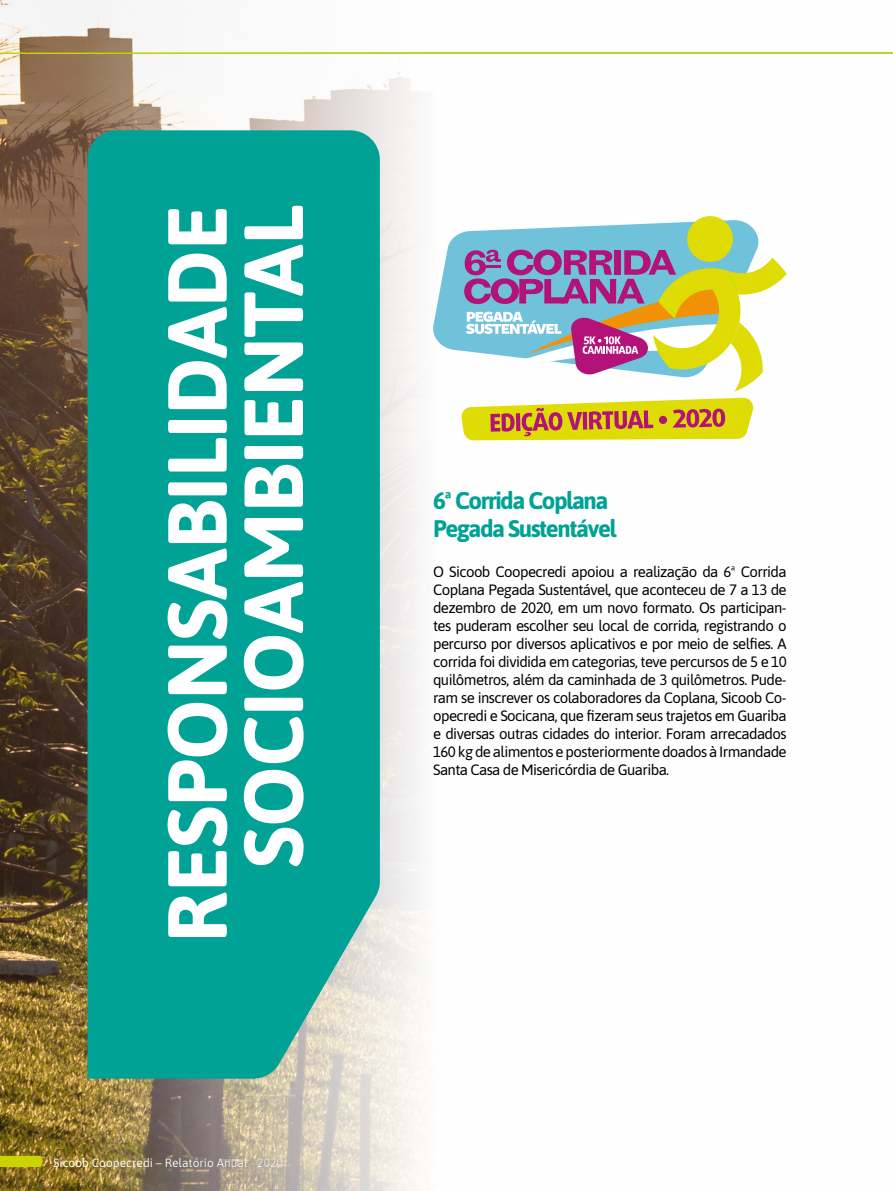
<style>
.page{position:relative;width:893px;height:1191px;background:#fff}
.page>*{position:absolute;margin:0;border:0;box-sizing:border-box;transform-origin:0 0}
.t1{font:700 83.55px/76.2px "Asap";letter-spacing:-.01em;color:#fff;text-align:right}
.t2{font:700 24px/28.8px "Asap";letter-spacing:-.06em;color:#00a295}
.t3{font:15px/18px "Asap";letter-spacing:-.04em;color:#000;text-align:justify}
.t4{font:12px "Asap";color:#fff}
</style>
<div class="page">
<img style="left:0;top:55px;width:736px;height:1136px">
<div style="left:88px;top:130px;width:292px;height:948px;background:#00a295"></div>
<svg style="left:0;top:1155px;width:42px;height:12px"></svg>
<svg style="left:0;top:0;width:893px;height:55px"></svg>
<svg style="left:430px;top:220px;width:34px;height:159px"></svg>
<svg style="left:464px;top:216px;width:323px;height:175px"></svg>
<svg style="left:461px;top:397px;width:293px;height:43px;background:#dbbc41"></svg>
<h1 class="t1" style="left:155px;top:942px;width:739px;rotate:-90deg">RESPONSABILIDADE<br>SOCIOAMBIENTAL</h1>
<p class="t4" style="left:54px;top:1154px;width:231px">Sicoob Coopecredi – Relatório Anual - 2020</p>
<h2 class="t2" style="left:433px;top:484px;width:185px">6ª Corrida Coplana<br>Pegada Sustentável</h2>
<p class="t3" style="left:433px;top:562px;width:355px">O Sicoob Coopecredi apoiou a realização da 6ª Corrida Coplana Pegada Sustentável, que aconteceu de 7 a 13 de dezembro de 2020, em um novo formato. Os participan&shy;tes puderam escolher seu local de corrida, registrando o percurso por diversos aplicativos e por meio de selfies. A corrida foi dividida em categorias, teve percursos de 5 e 10 quilômetros, além da caminhada de 3 quilômetros. Pude&shy;ram se inscrever os colaboradores da Coplana, Sicoob Co&shy;opecredi e Socicana, que fizeram seus trajetos em Guariba e diversas outras cidades do interior. Foram arrecadados 160 kg de alimentos e posteriormente doados à Irmandade Santa Casa de Misericórdia de Guariba.</p>
</div>
